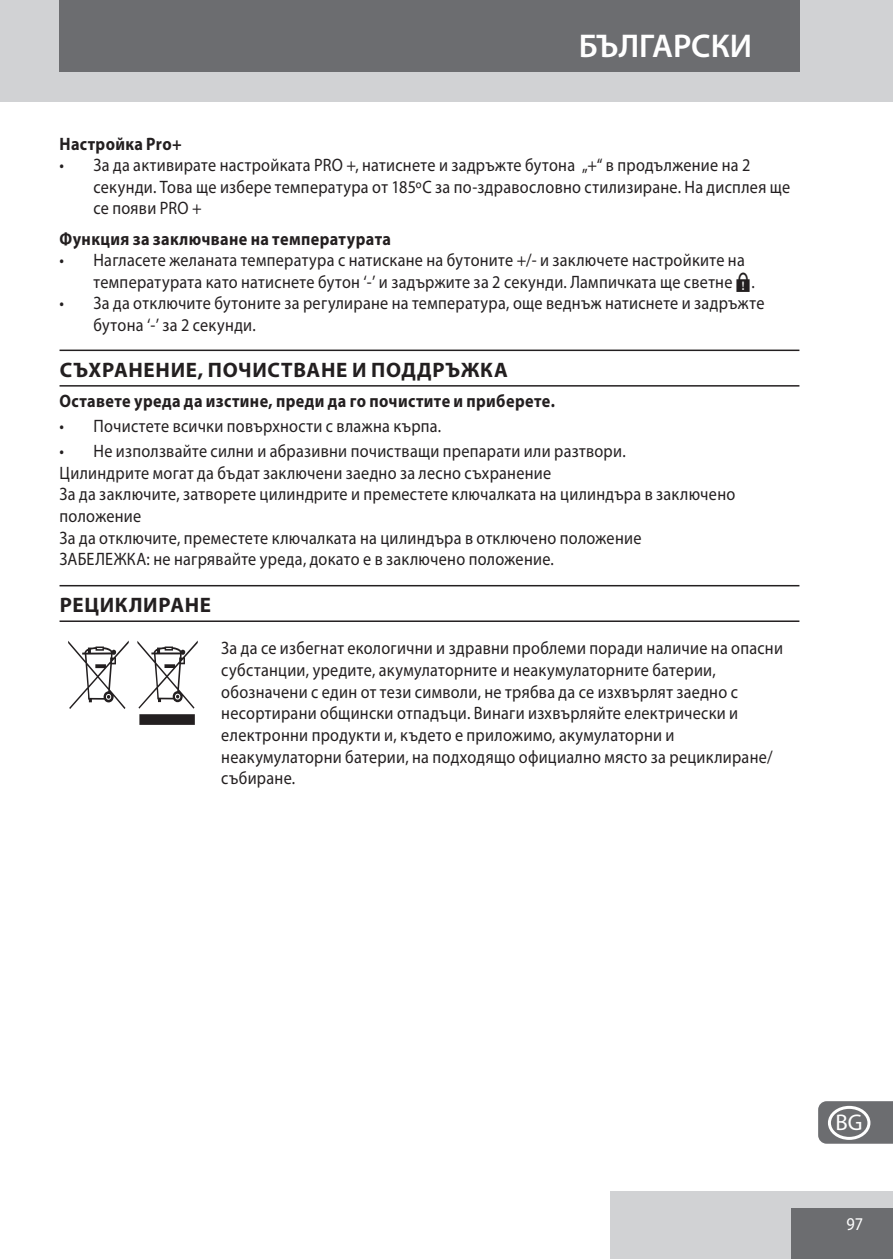
<style>
.page{position:relative;width:893px;height:1259px;background:#fff}
.page>*{position:absolute;margin:0;border:0;box-sizing:border-box;transform-origin:0 0}
.default{font:120px "Myriad Mine";color:#231f20;scale:.9 1}
.t1{font:600 33px "Myriad Pro";color:#fff}
.t2{font:22.8px "Myriad Pro";color:#fff}
.heading{font:700 21px "Myriad Pro";letter-spacing:.03em;color:#231f20}
.default-2{font:18px/21.6px "Myriad Pro";letter-spacing:.02em;color:#231f20;scale:.9 1}
.default-3{font:700 18px "Myriad Pro";letter-spacing:.025em;color:#231f20;scale:.9 1}
.Subheading{font:700 18px "Myriad Pro";letter-spacing:.025em;color:#231f20;scale:.9 1}
.t3{font:18px "Myriad Pro";color:#fff;scale:.9 1}
.s1{font-family:"Myriad Points"}
</style>
<div class="page">
<div style="left:611px;top:1191px;width:282px;height:68px;background:#d1d2d4"></div>
<div style="left:791px;top:1208px;width:102px;height:51px;background:#6c6d70"></div>
<div style="left:0;top:0;width:893px;height:102px;background:#d1d2d4"></div>
<div style="left:59px;top:0;width:740px;height:72px;background:#6c6d70"></div>
<svg style="left:818px;top:1101px;width:75px;height:42px"></svg>
<hr style="left:60px;top:349px;width:739px;height:2px;background:#231f20">
<hr style="left:60px;top:385px;width:739px;height:1px;background:#231f20">
<hr style="left:60px;top:585px;width:739px;height:1px;background:#231f20">
<hr style="left:60px;top:620px;width:739px;height:2px;background:#231f20">
<div style="left:828px;top:128px;width:42px;height:34px;border:3px solid #fff;border-radius:50%"></div>
<div style="left:828px;top:170px;width:42px;height:34px;border:3px solid #fff;border-radius:50%"></div>
<div style="left:828px;top:213px;width:42px;height:34px;border:3px solid #fff;border-radius:50%"></div>
<div style="left:828px;top:255px;width:42px;height:34px;border:3px solid #fff;border-radius:50%"></div>
<div style="left:828px;top:298px;width:42px;height:34px;border:3px solid #fff;border-radius:50%"></div>
<div style="left:828px;top:340px;width:42px;height:34px;border:3px solid #fff;border-radius:50%"></div>
<div style="left:828px;top:383px;width:42px;height:34px;border:3px solid #fff;border-radius:50%"></div>
<div style="left:828px;top:425px;width:42px;height:34px;border:3px solid #fff;border-radius:50%"></div>
<div style="left:828px;top:468px;width:42px;height:34px;border:3px solid #fff;border-radius:50%"></div>
<div style="left:828px;top:510px;width:42px;height:34px;border:3px solid #fff;border-radius:50%"></div>
<div style="left:828px;top:553px;width:42px;height:34px;border:3px solid #fff;border-radius:50%"></div>
<div style="left:828px;top:595px;width:42px;height:34px;border:3px solid #fff;border-radius:50%"></div>
<div style="left:828px;top:638px;width:42px;height:34px;border:3px solid #fff;border-radius:50%"></div>
<div style="left:828px;top:680px;width:42px;height:34px;border:3px solid #fff;border-radius:50%"></div>
<div style="left:828px;top:723px;width:42px;height:34px;border:3px solid #fff;border-radius:50%"></div>
<div style="left:828px;top:765px;width:42px;height:34px;border:3px solid #fff;border-radius:50%"></div>
<div style="left:828px;top:808px;width:42px;height:34px;border:3px solid #fff;border-radius:50%"></div>
<div style="left:828px;top:850px;width:42px;height:34px;border:3px solid #fff;border-radius:50%"></div>
<div style="left:828px;top:893px;width:42px;height:34px;border:3px solid #fff;border-radius:50%"></div>
<div style="left:828px;top:935px;width:42px;height:34px;border:3px solid #fff;border-radius:50%"></div>
<div style="left:828px;top:978px;width:42px;height:34px;border:3px solid #fff;border-radius:50%"></div>
<div style="left:828px;top:1020px;width:42px;height:34px;border:3px solid #fff;border-radius:50%"></div>
<div style="left:828px;top:1063px;width:42px;height:34px;border:3px solid #fff;border-radius:50%"></div>
<div style="left:828px;top:1106px;width:42px;height:34px;border:3px solid #fff;border-radius:50%"></div>
<div style="left:828px;top:1148px;width:42px;height:34px;border:3px solid #fff;border-radius:50%"></div>
<p class="t1" style="left:579px;top:25px;width:175px">БЪЛГАРСКИ</p>
<p class="Subheading" style="left:60px;top:132px;width:137px">Настройка Pro+</p>
<p class="default-2" style="left:94px;top:154px;width:776px;text-indent:-34px">• За да активирате настройката PRO +, натиснете и задръжте бутона „+“ в продължение на 2 секунди. Това ще избере температура от 185ºC за по-здравословно стилизиране. На дисплея ще се появи PRO +</p>
<p class="Subheading" style="left:60px;top:227px;width:370px">Функция за заключване на температурата</p>
<p class="default-2" style="left:94px;top:249px;width:736px;text-indent:-34px">• Нагласете желаната температура с натискане на бутоните +/- и заключете настройките на температурата като натиснете бутон ‘-’ и задържите за 2 секунди. Лампичката ще светне <span class="s1">B</span>.</p>
<p class="default-2" style="left:94px;top:292px;width:747px;text-indent:-34px">• За да отключите бутоните за регулиране на температура, още веднъж натиснете и задръжте бутона ‘-’ за 2 секунди.</p>
<p class="heading" style="left:60px;top:356px;width:450px">СЪХРАНЕНИЕ, ПОЧИСТВАНЕ И ПОДДРЪЖКА</p>
<p class="default-3" style="left:60px;top:389px;width:552px">Оставете уреда да изстине, преди да го почистите и приберете.</p>
<p class="default-2" style="left:60px;top:415px;width:426px">• Почистете всички повърхности с влажна кърпа.</p>
<p class="default-2" style="left:60px;top:440px;width:631px">• Не използвайте силни и абразивни почистващи препарати или разтвори.</p>
<p class="default-2" style="left:60px;top:461px;width:548px">Цилиндрите могат да бъдат заключени заедно за лесно съхранение</p>
<p class="default-2" style="left:60px;top:483px;width:752px">За да заключите, затворете цилиндрите и преместете ключалката на цилиндъра в заключено положение</p>
<p class="default-2" style="left:60px;top:526px;width:648px">За да отключите, преместете ключалката на цилиндъра в отключено положение</p>
<p class="default-2" style="left:60px;top:548px;width:551px">ЗАБЕЛЕЖКА: не нагрявайте уреда, докато е в заключено положение.</p>
<p class="heading" style="left:60px;top:591px;width:153px">РЕЦИКЛИРАНЕ</p>
<p class="default" style="left:68px;top:624px;width:151px">W</p>
<p class="default-2" style="left:221px;top:637px;width:626px">За да се избегнат екологични и здравни проблеми поради наличие на опасни субстанции, уредите, акумулаторните и неакумулаторните батерии, обозначени с един от тези символи, не трябва да се изхвърлят заедно с несортирани общински отпадъци. Винаги изхвърляйте електрически и електронни продукти и, където е приложимо, акумулаторни и неакумулаторни батерии, на подходящо официално място за рециклиране/ събиране.</p>
<p class="t2" style="left:835px;top:1108px;width:29px">BG</p>
<p class="t3" style="left:846px;top:1212px;width:20px">97</p>
</div>
